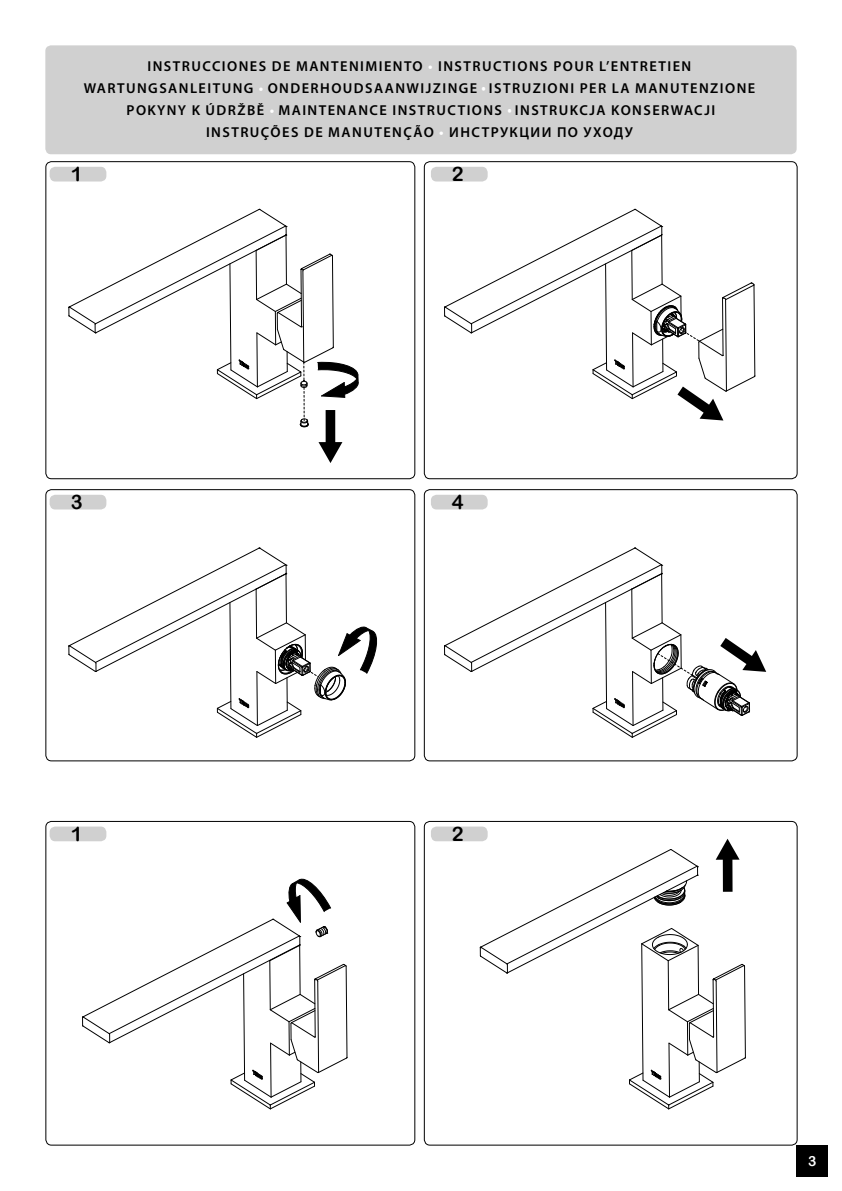
<style>
.page{position:relative;width:842px;height:1191px;background:#fff}
.page>*{position:absolute;margin:0;border:0;box-sizing:border-box;transform-origin:0 0}
.t1{font:20px "Arial Rounded MT Bold";color:#000}
.t2{font:600 14.4px/22px "Myriad Pro";letter-spacing:.1em;color:#000;text-align:center}
.t3{font:14px "Arial Rounded MT Bold";color:#fff}
.s1{color:#fff}
.s2{font-size:16px;color:#fff}
</style>
<div class="page">
<div style="left:797px;top:1145px;width:31px;height:31px;background:#000"></div>
<svg style="left:444px;top:209px;width:311px;height:211px"></svg>
<svg style="left:444px;top:547px;width:322px;height:191px"></svg>
<svg style="left:68px;top:547px;width:310px;height:191px"></svg>
<svg style="left:68px;top:209px;width:291px;height:254px"></svg>
<svg style="left:480px;top:838px;width:266px;height:271px"></svg>
<svg style="left:82px;top:878px;width:266px;height:231px"></svg>
<div style="left:45px;top:45px;width:752px;height:109px;background:#d0d0d0;border-radius:6px"></div>
<div style="left:45px;top:161px;width:370px;height:318px;border:1px solid #000;border-radius:6px"></div>
<div style="left:45px;top:489px;width:370px;height:272px;border:1px solid #000;border-radius:6px"></div>
<div style="left:45px;top:821px;width:370px;height:324px;border:1px solid #000;border-radius:6px"></div>
<div style="left:424px;top:161px;width:374px;height:318px;border:1px solid #000;border-radius:6px"></div>
<div style="left:424px;top:489px;width:374px;height:272px;border:1px solid #000;border-radius:6px"></div>
<div style="left:424px;top:821px;width:374px;height:324px;border:1px solid #000;border-radius:6px"></div>
<div style="left:50px;top:167px;width:56px;height:14px;background:#d0d0d0;border-radius:6px"></div>
<div style="left:431px;top:167px;width:57px;height:14px;background:#d0d0d0;border-radius:6px"></div>
<div style="left:50px;top:495px;width:56px;height:14px;background:#d0d0d0;border-radius:6px"></div>
<div style="left:431px;top:495px;width:57px;height:14px;background:#d0d0d0;border-radius:6px"></div>
<div style="left:50px;top:826px;width:56px;height:15px;background:#d0d0d0;border-radius:6px"></div>
<div style="left:431px;top:826px;width:57px;height:15px;background:#d0d0d0;border-radius:6px"></div>
<p class="t2" style="left:84px;top:56px;width:673px">INSTRUCCIONES DE MANTENIMIENTO <span class="s1">•</span> INSTRUCTIONS POUR L’ENTRETIEN WARTUNGSANLEITUNG <span class="s1">•</span> ONDERHOUDSAANWIJZINGE <span class="s2">•</span> ISTRUZIONI PER LA MANUTENZIONE POKYNY K ÚDRŽBĚ <span class="s1">•</span> MAINTENANCE INSTRUCTIONS <span class="s2">•</span> INSTRUKCJA KONSERWACJI INSTRUÇÕES DE MANUTENÇÃO <span class="s1">•</span> ИНСТРУКЦИИ ПО УХОДУ</p>
<h1 class="t1" style="left:71px;top:162px;width:13px">1</h1>
<h1 class="t1" style="left:452px;top:162px;width:13px">2</h1>
<h1 class="t1" style="left:71px;top:490px;width:13px">3</h1>
<h1 class="t1" style="left:452px;top:490px;width:13px">4</h1>
<h1 class="t1" style="left:71px;top:822px;width:13px">1</h1>
<h1 class="t1" style="left:452px;top:822px;width:13px">2</h1>
<p class="t3" style="left:808px;top:1153px;width:10px">3</p>
</div>
